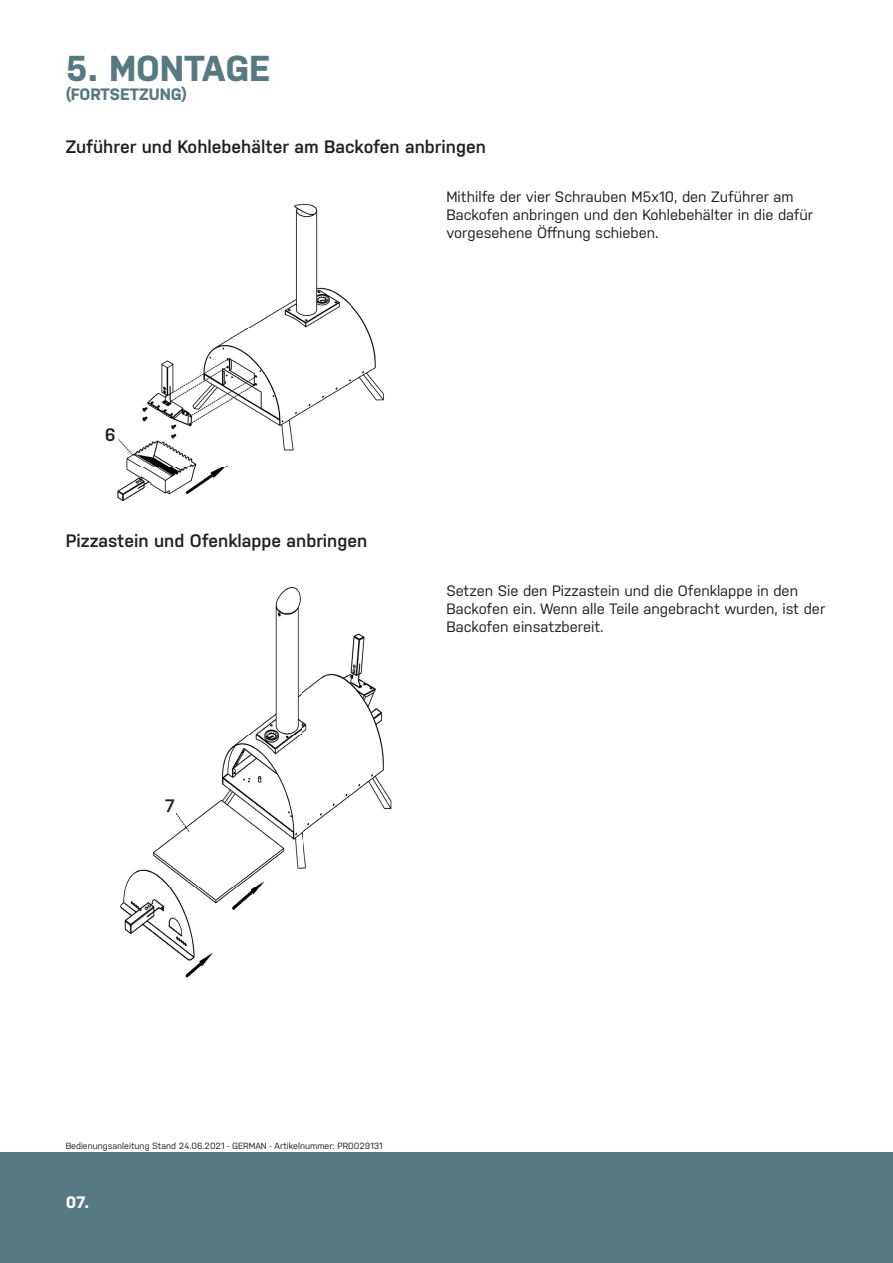
<style>
.page{position:relative;width:893px;height:1263px;background:#fff}
.page>*{position:absolute;margin:0;border:0;box-sizing:border-box;transform-origin:0 0}
.t1{font:700 36px "Nudista";color:#577983}
.t2{font:600 18px "Nudista";color:#231f20}
.t3{font:700 16.5px "Nudista";color:#577983}
.t4{font:700 16.5px "Nudista";color:#fff}
.t5{font:15px/18px "Nudista";color:#231f20}
.t6{font:9px "Nudista";color:#231f20}
</style>
<div class="page">
<div style="left:0;top:1152px;width:893px;height:111px;background:#577983"></div>
<img style="left:117px;top:203px;width:267px;height:298px">
<img style="left:120px;top:586px;width:272px;height:392px">
<div style="left:165px;top:799px;width:11px;height:15px;background:#fff"></div>
<h1 class="t1" style="left:66px;top:47px;width:206px">5. MONTAGE</h1>
<p class="t3" style="left:66px;top:85px;width:123px">(FORTSETZUNG)</p>
<p class="t2" style="left:66px;top:136px;width:422px">Zuführer und Kohlebehälter am Backofen anbringen</p>
<p class="t2" style="left:105px;top:424px;width:13px">6</p>
<p class="t2" style="left:66px;top:530px;width:303px">Pizzastein und Ofenklappe anbringen</p>
<p class="t2" style="left:165px;top:796px;width:12px">7</p>
<p class="t5" style="left:446px;top:188px;width:368px">Mithilfe der vier Schrauben M5x10, den Zuführer am<br>Backofen anbringen und den Kohlebehälter in die dafür vorgesehene Öffnung schieben.</p>
<p class="t5" style="left:446px;top:582px;width:380px">Setzen Sie den Pizzastein und die Ofenklappe in den<br>Backofen ein. Wenn alle Teile angebracht wurden, ist der<br>Backofen einsatzbereit.</p>
<p class="t6" style="left:66px;top:1141px;width:318px">Bedienungsanleitung Stand 24.06.2021 - GERMAN - Artikelnummer: PR0029131</p>
<p class="t4" style="left:66px;top:1193px;width:25px">07.</p>
</div>
